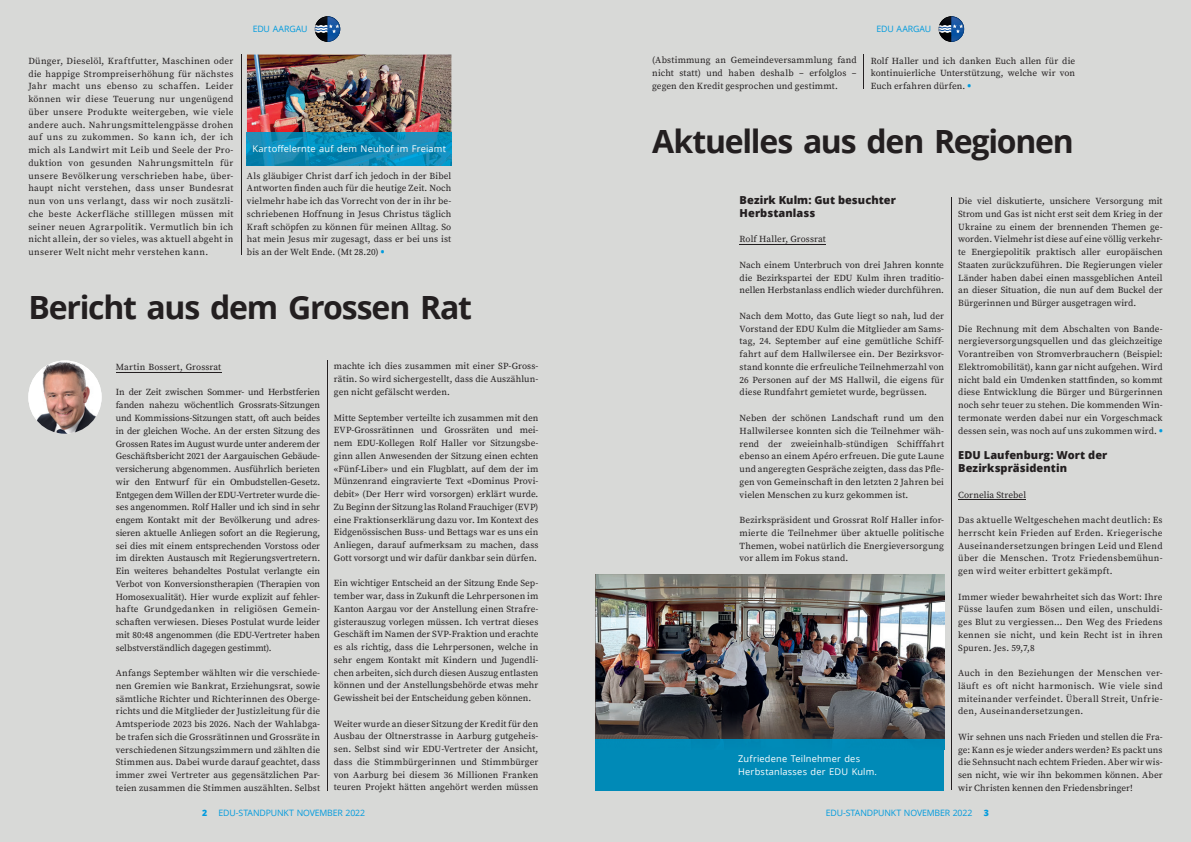
<style>
.page{position:relative;width:1191px;height:842px;background:#fff}
.page>*{position:absolute;margin:0;border:0;box-sizing:border-box;transform-origin:0 0}
.t1{font:700 32px "Open Sans";letter-spacing:-.04em;color:#231f20}
.t2{font:800 11px/12.8px "Open Sans";letter-spacing:.005em;color:#231f20}
.t3{font:9.2px/12.8px "Source Serif Pro";letter-spacing:.01em;color:#231f20;text-align:justify}
.t4{font:9.2px/12.8px "Open Sans";letter-spacing:.02em;color:#fff}
.t5{font:8.8px "Open Sans";letter-spacing:-.02em;color:#009bde}
.t6{font:800 8.8px "Open Sans";color:#009bde}
.s1{font-family:"Open Sans";font-weight:800;color:#009bde}
</style>
<div class="page">
<div style="left:0;top:0;width:595px;height:842px;background:#d8d9d7"></div>
<div style="left:595px;top:0;width:596px;height:842px;background:#d8d9d7"></div>
<hr style="left:116px;top:372px;width:105px;height:1px;background:#231f20">
<hr style="left:327px;top:361px;width:1px;height:430px;background:#231f20">
<hr style="left:951px;top:197px;width:1px;height:592px;background:#231f20">
<hr style="left:863px;top:55px;width:1px;height:34px;background:#231f20">
<hr style="left:241px;top:55px;width:1px;height:200px;background:#231f20">
<svg style="left:315px;top:16px;width:25px;height:26px"></svg>
<svg style="left:938px;top:16px;width:26px;height:26px"></svg>
<hr style="left:739px;top:244px;width:87px;height:1px;background:#231f20">
<hr style="left:958px;top:499px;width:68px;height:1px;background:#231f20">
<img style="left:28px;top:360px;width:74px;height:74px;border-radius:37px">
<img style="left:595px;top:574px;width:314px;height:166px">
<img style="left:909px;top:574px;width:35px;height:166px">
<div style="left:595px;top:750px;width:349px;height:41px;background:#008ab7"></div>
<div style="left:595px;top:740px;width:349px;height:10px;background:#008ab6"></div>
<img style="left:247px;top:55px;width:204px;height:78px">
<img style="left:247px;top:133px;width:204px;height:33px">
<p class="t5" style="left:253px;top:23px;width:56px">EDU AARGAU</p>
<p class="t5" style="left:876px;top:23px;width:56px">EDU AARGAU</p>
<p class="t3" style="left:28px;top:55px;width:207px">Dünger, Dieselöl, Kraftfutter, Maschinen oder die happige Strompreiserhöhung für nächstes Jahr macht uns ebenso zu schaffen. Leider können wir diese Teuerung nur ungenügend über unsere Produkte weitergeben, wie viele andere auch. Nahrungsmittelengpässe drohen auf uns zu zukommen. So kann ich, der ich mich als Landwirt mit Leib und Seele der Pro&shy;duktion von gesunden Nahrungsmitteln für unsere Bevölkerung verschrieben habe, über&shy;haupt nicht verstehen, dass unser Bundesrat nun von uns verlangt, dass wir noch zusätzli&shy;che beste Ackerfläche stilllegen müssen mit seiner neuen Agrarpolitik. Vermutlich bin ich nicht allein, der so vieles, was aktuell abgeht in unserer Welt nicht mehr verstehen kann.</p>
<h1 class="t1" style="left:28px;top:285px;width:445px">Bericht aus dem Grossen Rat</h1>
<p class="t4" style="left:253px;top:142px;width:195px">Kartoffelernte auf dem Neuhof im Freiamt</p>
<p class="t3" style="left:247px;top:169px;width:206px">Als gläubiger Christ darf ich jedoch in der Bibel Antworten finden auch für die heutige Zeit. Noch vielmehr habe ich das Vorrecht von der in ihr be&shy;schriebenen Hoffnung in Jesus Christus täglich Kraft schöpfen zu können für meinen Alltag. So hat mein Jesus mir zugesagt, dass er bei uns ist bis an der Welt Ende. (Mt 28.20) <span class="s1">•</span></p>
<p class="t3" style="left:116px;top:361px;width:107px">Martin Bossert, Grossrat</p>
<p class="t3" style="left:116px;top:386px;width:206px">In der Zeit zwischen Sommer- und Herbstferien fanden nahezu wöchentlich Grossrats-Sitzungen und Kommissions-Sitzungen statt, oft auch beides in der gleichen Woche. An der ersten Sitzung des Grossen Rates im August wurde unter anderem der Geschäftsbericht 2021 der Aargauischen Gebäude&shy;versicherung abgenommen. Ausführlich berieten wir den Entwurf für ein Ombudstellen-Gesetz.<br>Entgegen dem Willen der EDU-Vertreter wurde die&shy;ses angenommen. Rolf Haller und ich sind in sehr engem Kontakt mit der Bevölkerung und adres&shy;sieren aktuelle Anliegen sofort an die Regierung, sei dies mit einem entsprechenden Vorstoss oder im direkten Austausch mit Regierungsvertretern.<br>Ein weiteres behandeltes Postulat verlangte ein Verbot von Konversionstherapien (Therapien von Homosexualität). Hier wurde explizit auf fehler&shy;hafte Grundgedanken in religiösen Gemein&shy;schaften verwiesen. Dieses Postulat wurde leider mit 80:48 angenommen (die EDU-Vertreter haben selbstverständlich dagegen gestimmt).</p>
<p class="t3" style="left:116px;top:667px;width:206px">Anfangs September wählten wir die verschiede&shy;nen Gremien wie Bankrat, Erziehungsrat, sowie sämtliche Richter und Richterinnen des Oberge&shy;richts und die Mitglieder der Justizleitung für die Amtsperiode 2023 bis 2026. Nach der Wahlabga&shy;be trafen sich die Grossrätinnen und Grossräte in verschiedenen Sitzungszimmern und zählten die Stimmen aus. Dabei wurde darauf geachtet, dass immer zwei Vertreter aus gegensätzlichen Par&shy;teien zusammen die Stimmen auszählten. Selbst</p>
<p class="t3" style="left:334px;top:360px;width:206px">machte ich dies zusammen mit einer SP-Gross&shy;rätin. So wird sichergestellt, dass die Auszählun&shy;gen nicht gefälscht werden.</p>
<p class="t3" style="left:334px;top:411px;width:206px">Mitte September verteilte ich zusammen mit den EVP-Grossrätinnen und Grossräten und mei&shy;nem EDU-Kollegen Rolf Haller vor Sitzungsbe&shy;ginn allen Anwesenden der Sitzung einen echten «Fünf-Liber» und ein Flugblatt, auf dem der im Münzenrand eingravierte Text «Dominus Provi&shy;debit» (Der Herr wird vorsorgen) erklärt wurde.<br>Zu Beginn der Sitzung las Roland Frauchiger (EVP) eine Fraktionserklärung dazu vor. Im Kontext des Eidgenössischen Buss- und Bettags war es uns ein Anliegen, darauf aufmerksam zu machen, dass Gott vorsorgt und wir dafür dankbar sein dürfen.</p>
<p class="t3" style="left:334px;top:577px;width:206px">Ein wichtiger Entscheid an der Sitzung Ende Sep&shy;tember war, dass in Zukunft die Lehrpersonen im Kanton Aargau vor der Anstellung einen Strafre&shy;gisterauszug vorlegen müssen. Ich vertrat dieses Geschäft im Namen der SVP-Fraktion und erachte es als richtig, dass die Lehrpersonen, welche in sehr engem Kontakt mit Kindern und Jugendli&shy;chen arbeiten, sich durch diesen Auszug entlasten können und der Anstellungsbehörde etwas mehr Gewissheit bei der Entscheidung geben können.</p>
<p class="t3" style="left:334px;top:718px;width:206px">Weiter wurde an dieser Sitzung der Kredit für den Ausbau der Oltnerstrasse in Aarburg gutgeheis&shy;sen. Selbst sind wir EDU-Vertreter der Ansicht, dass die Stimmbürgerinnen und Stimmbürger von Aarburg bei diesem 36 Millionen Franken teuren Projekt hätten angehört werden müssen</p>
<p class="t3" style="left:652px;top:54px;width:206px">(Abstimmung an Gemeindeversammlung fand nicht statt) und haben deshalb – erfolglos – gegen den Kredit gesprochen und gestimmt.</p>
<p class="t3" style="left:870px;top:54px;width:206px">Rolf Haller und ich danken Euch allen für die kontinuierliche Unterstützung, welche wir von Euch erfahren dürfen. <span class="s1">•</span></p>
<h1 class="t1" style="left:652px;top:119px;width:423px">Aktuelles aus den Regionen</h1>
<p class="t2" style="left:739px;top:193px;width:158px">Bezirk Kulm: Gut besuchter<br>Herbstanlass</p>
<p class="t3" style="left:739px;top:233px;width:88px">Rolf Haller, Grossrat</p>
<p class="t3" style="left:739px;top:259px;width:206px">Nach einem Unterbruch von drei Jahren konnte die Bezirkspartei der EDU Kulm ihren traditio&shy;nellen Herbstanlass endlich wieder durchführen.</p>
<p class="t3" style="left:739px;top:310px;width:206px">Nach dem Motto, das Gute liegt so nah, lud der Vorstand der EDU Kulm die Mitglieder am Sams&shy;tag, 24. September auf eine gemütliche Schiff&shy;fahrt auf dem Hallwilersee ein. Der Bezirksvor&shy;stand konnte die erfreuliche Teilnehmerzahl von 26 Personen auf der MS Hallwil, die eigens für diese Rundfahrt gemietet wurde, begrüssen.</p>
<p class="t3" style="left:739px;top:412px;width:206px">Neben der schönen Landschaft rund um den Hallwilersee konnten sich die Teilnehmer wäh&shy;rend der zweieinhalb-stündigen Schifffahrt ebenso an einem Apéro erfreuen. Die gute Laune und angeregten Gespräche zeigten, dass das Pfle&shy;gen von Gemeinschaft in den letzten 2 Jahren bei vielen Menschen zu kurz gekommen ist.</p>
<p class="t3" style="left:739px;top:514px;width:206px">Bezirkspräsident und Grossrat Rolf Haller infor&shy;mierte die Teilnehmer über aktuelle politische Themen, wobei natürlich die Energieversorgung vor allem im Fokus stand.</p>
<p class="t4" style="left:738px;top:752px;width:140px">Zufriedene Teilnehmer des<br>Herbstanlasses der EDU Kulm.</p>
<p class="t3" style="left:958px;top:195px;width:206px">Die viel diskutierte, unsichere Versorgung mit Strom und Gas ist nicht erst seit dem Krieg in der Ukraine zu einem der brennenden Themen ge&shy;worden. Vielmehr ist diese auf eine völlig verkehr&shy;te Energiepolitik praktisch aller europäischen Staaten zurückzuführen. Die Regierungen vieler Länder haben dabei einen massgeblichen Anteil an dieser Situation, die nun auf dem Buckel der Bürgerinnen und Bürger ausgetragen wird.</p>
<p class="t3" style="left:958px;top:323px;width:206px">Die Rechnung mit dem Abschalten von Bande&shy;nergieversorgungsquellen und das gleichzeitige Vorantreiben von Stromverbrauchern (Beispiel:<br>Elektromobilität), kann gar nicht aufgehen. Wird nicht bald ein Umdenken stattfinden, so kommt diese Entwicklung die Bürger und Bürgerinnen noch sehr teuer zu stehen. Die kommenden Win&shy;termonate werden dabei nur ein Vorgeschmack dessen sein, was noch auf uns zukommen wird. <span class="s1">•</span></p>
<p class="t2" style="left:958px;top:448px;width:151px">EDU Laufenburg: Wort der<br>Bezirkspräsidentin</p>
<p class="t3" style="left:958px;top:488px;width:69px">Cornelia Strebel</p>
<p class="t3" style="left:958px;top:514px;width:206px">Das aktuelle Weltgeschehen macht deutlich: Es herrscht kein Frieden auf Erden. Kriegerische Auseinandersetzungen bringen Leid und Elend über die Menschen. Trotz Friedensbemühun&shy;gen wird weiter erbittert gekämpft.</p>
<p class="t3" style="left:958px;top:590px;width:206px">Immer wieder bewahrheitet sich das Wort: Ihre Füsse laufen zum Bösen und eilen, unschuldi&shy;ges Blut zu vergiessen… Den Weg des Friedens kennen sie nicht, und kein Recht ist in ihren Spuren. Jes. 59,7,8</p>
<p class="t3" style="left:958px;top:667px;width:206px">Auch in den Beziehungen der Menschen ver&shy;läuft es oft nicht harmonisch. Wie viele sind miteinander verfeindet. Überall Streit, Unfrie&shy;den, Auseinandersetzungen.</p>
<p class="t3" style="left:958px;top:731px;width:206px">Wir sehnen uns nach Frieden und stellen die Fra&shy;ge: Kann es je wieder anders werden? Es packt uns die Sehnsucht nach echtem Frieden. Aber wir wis&shy;sen nicht, wie wir ihn bekommen können. Aber wir Christen kennen den Friedensbringer!</p>
<p class="t6" style="left:202px;top:806px;width:7px">2</p>
<p class="t5" style="left:219px;top:807px;width:148px">EDU-STANDPUNKT NOVEMBER 2022</p>
<p class="t5" style="left:826px;top:807px;width:148px">EDU-STANDPUNKT NOVEMBER 2022</p>
<p class="t6" style="left:983px;top:806px;width:7px">3</p>
</div>
